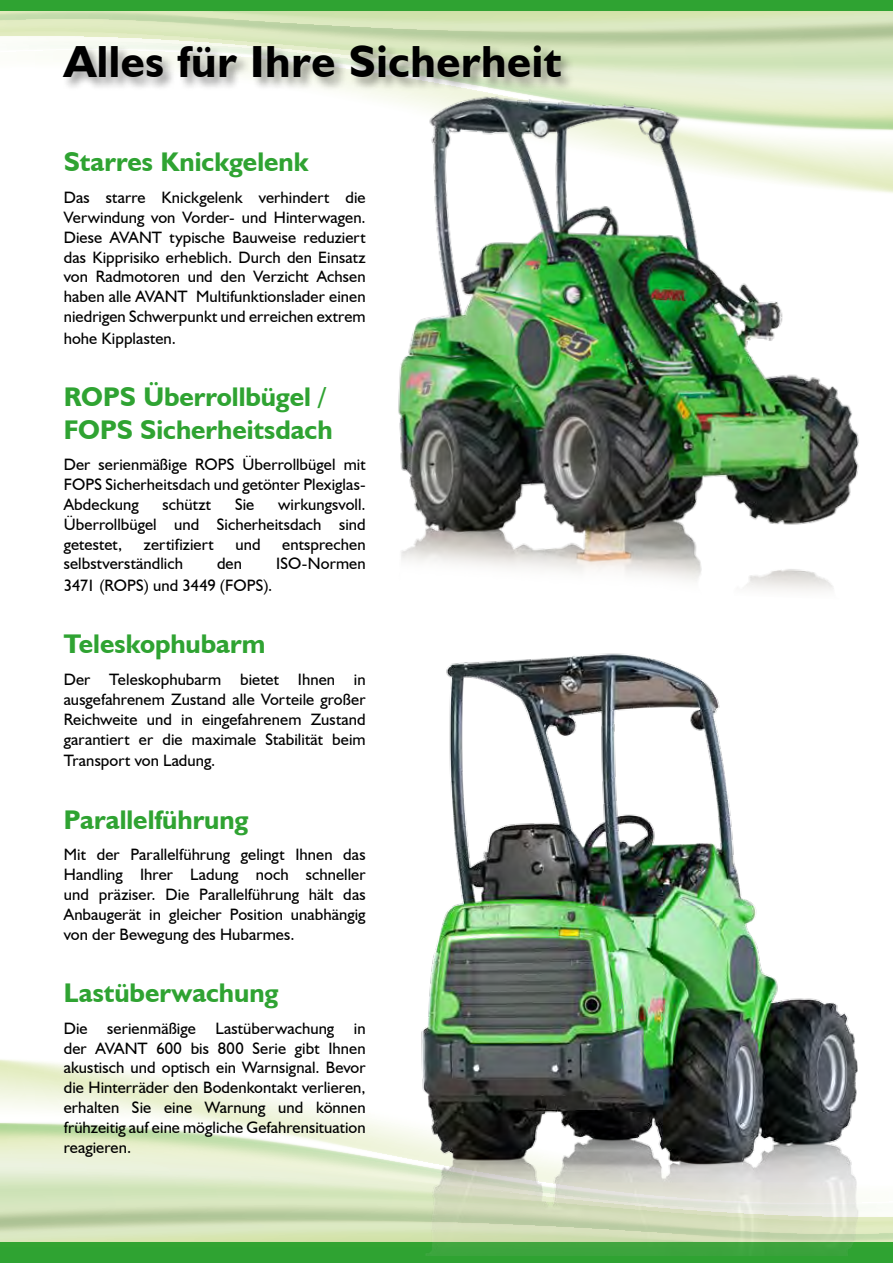
<style>
.page{position:relative;width:893px;height:1263px;background:#fff}
.page>*{position:absolute;margin:0;border:0;box-sizing:border-box;transform-origin:0 0}
.t1{font:700 45px "Humanist 521 BT";letter-spacing:.015em;color:#000}
.t2{font:700 27px/32.4px "Humanist 521 BT";color:#2fa332}
.t3{font:16.5px/19.8px "Humanist 521 BT";letter-spacing:.005em;color:#000;text-align:justify}
</style>
<div class="page">
<svg style="left:0;top:1059px;width:893px;height:184px"></svg>
<div style="left:0;top:1243px;width:893px;height:10px;background:#32a431"></div>
<div style="left:0;top:1247px;width:893px;height:16px;background:#2fa332"></div>
<svg style="left:0;top:11px;width:893px;height:85px;background:#d6e4bf"></svg>
<div style="left:0;top:0;width:893px;height:11px;background:#2fa332"></div>
<img style="left:366px;top:75px;width:527px;height:516px">
<div style="left:62px;top:44px;width:513px;height:47px;background:#000;opacity:.4"></div>
<img style="left:387px;top:653px;width:498px;height:602px">
<h1 class="t1" style="left:64px;top:33px;width:499px">Alles für Ihre Sicherheit</h1>
<h2 class="t2" style="left:64px;top:145px;width:246px">Starres Knickgelenk</h2>
<p class="t3" style="left:64px;top:187px;width:303px">Das starre Knickgelenk verhindert die Verwindung von Vorder- und Hinterwagen.<br>Diese AVANT typische Bauweise reduziert das Kipprisiko erheblich. Durch den Einsatz von Radmotoren und den Verzicht Achsen haben alle AVANT Multifunktionslader einen niedrigen Schwerpunkt und erreichen extrem</p>
<p class="t3" style="left:64px;top:328px;width:114px">hohe Kipplasten.</p>
<h2 class="t2" style="left:64px;top:380px;width:270px">ROPS Überrollbügel /<br>FOPS Sicherheitsdach</h2>
<p class="t3" style="left:64px;top:454px;width:303px">Der serienmäßige ROPS Überrollbügel mit FOPS Sicherheitsdach und getönter Plexiglas-Abdeckung</p>
<p class="t3" style="left:163px;top:494px;width:50px">schützt</p>
<p class="t3" style="left:235px;top:494px;width:21px">Sie</p>
<p class="t3" style="left:64px;top:494px;width:303px;text-indent:214px">wirkungsvoll.<br>Überrollbügel und Sicherheitsdach sind getestet,</p>
<p class="t3" style="left:144px;top:534px;width:71px">zertifiziert</p>
<p class="t3" style="left:236px;top:534px;width:27px">und</p>
<p class="t3" style="left:282px;top:534px;width:85px">entsprechen</p>
<p class="t3" style="left:64px;top:553px;width:121px">selbstverständlich</p>
<p class="t3" style="left:217px;top:553px;width:27px">den</p>
<p class="t3" style="left:276px;top:553px;width:91px">ISO-Normen</p>
<p class="t3" style="left:64px;top:575px;width:210px">3471 (ROPS) und 3449 (FOPS).</p>
<h2 class="t2" style="left:64px;top:627px;width:203px">Teleskophubarm</h2>
<p class="t3" style="left:64px;top:669px;width:303px">Der Teleskophubarm bietet Ihnen in ausgefahrenem Zustand alle Vorteile großer Reichweite und in eingefahrenem Zustand garantiert er die maximale Stabilität beim</p>
<p class="t3" style="left:64px;top:750px;width:153px">Transport von Ladung.</p>
<h2 class="t2" style="left:64px;top:802px;width:186px">Parallelführung</h2>
<p class="t3" style="left:64px;top:844px;width:303px">Mit der Parallelführung gelingt Ihnen das Handling Ihrer Ladung noch schneller und präziser. Die Parallelführung hält das Anbaugerät in gleicher Position unabhängig von der Bewegung des Hubarmes.</p>
<h2 class="t2" style="left:64px;top:976px;width:216px">Lastüberwachung</h2>
<p class="t3" style="left:64px;top:1018px;width:303px">Die serienmäßige Lastüberwachung in der AVANT 600 bis 800 Serie gibt Ihnen akustisch und optisch ein Warnsignal. Bevor die Hinterräder den Bodenkontakt verlieren, erhalten Sie eine Warnung und können frühzeitig auf eine mögliche Gefahrensituation reagieren.</p>
</div>
